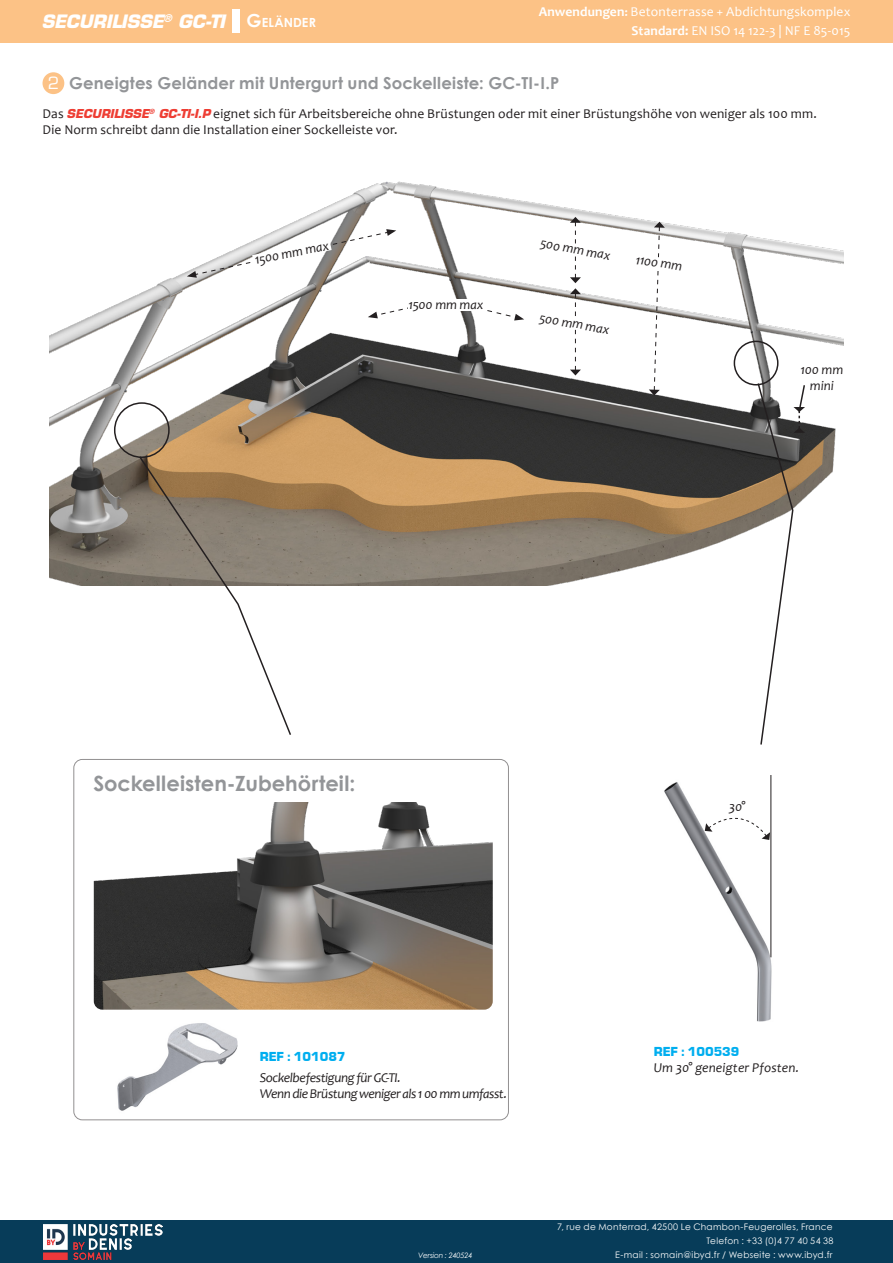
<style>
.page{position:relative;width:893px;height:1263px;background:#fff}
.page>*{position:absolute;margin:0;border:0;box-sizing:border-box;transform-origin:0 0}
.t1{font:700 21px "Century Gothic";color:#939598}
.t2{font:italic 700 18px "Eurostile LT Std";letter-spacing:-.01em;color:#fff}
.t3{font:700 16.5px "Century Gothic";letter-spacing:.01em;color:#939598}
.t4{font:16.5px "Eurostile";color:#fff}
.t5{font:13.5px "Candara";letter-spacing:.01em;color:#231f20}
.t6{font:italic 13.5px "Candara";letter-spacing:-.025em;color:#231f20}
.t7{font:13.5px/18.9px "Candara";letter-spacing:.01em;color:#fff;text-align:right}
.t8{font:italic 13.5px "Candara";letter-spacing:.01em;color:#231f20}
.t9{font:900 13.5px "Eurostile Becker";color:#00aeef}
.t10{font:italic 13.5px/16.2px "Candara";color:#231f20;text-align:center}
.t11{font:9px/13.8px "Century Gothic";letter-spacing:.03em;color:#fff;text-align:right}
.t12{font:italic 7.5px "Century Gothic";letter-spacing:-.025em;color:#fff}
.s1{font-family:"Century Gothic";font-style:normal}
.s2{font-family:"Century Gothic";font-style:normal;font-size:12.6px}
.s3{font-weight:700}
.s4{font-weight:700;font-size:12px}
.s5{font-family:"Eurostile LT Std";font-weight:700;font-style:italic;font-size:12px;color:#ee3e34}
</style>
<div class="page">
<div style="left:0;top:0;width:893px;height:43px;background:#fcc286"></div>
<div style="left:232px;top:9px;width:8px;height:24px;background:#fff"></div>
<div style="left:0;top:1220px;width:893px;height:43px;background:#073c59"></div>
<img style="left:43px;top:1225px;width:120px;height:34px">
<div style="left:43px;top:72px;width:21px;height:22px;background:#fcc286;border-radius:50%"></div>
<img style="left:50px;top:181px;width:793px;height:405px">
<svg style="left:187px;top:217px;width:434px;height:158px"></svg>
<div style="left:114px;top:402px;width:56px;height:56px;border:2px solid #231f20;border-radius:50%"></div>
<svg style="left:138px;top:455px;width:154px;height:280px"></svg>
<img style="left:664px;top:775px;width:108px;height:247px">
<svg style="left:705px;top:813px;width:65px;height:27px"></svg>
<hr style="left:771px;top:775px;width:1px;height:182px;background:#231f20">
<div style="left:734px;top:341px;width:44px;height:44px;border:2px solid #231f20;border-radius:50%"></div>
<svg style="left:756px;top:382px;width:50px;height:363px"></svg>
<svg style="left:633px;top:222px;width:52px;height:174px"></svg>
<img style="left:94px;top:802px;width:399px;height:208px">
<img style="left:117px;top:1023px;width:121px;height:88px">
<h2 class="t2" style="left:41px;top:10px;width:276px">SECURILISSE<sup>®</sup> GC-TI <span class="s1">G</span><span class="s2">ELÄNDER</span></h2>
<p class="t7" style="left:539px;top:2px;width:313px"><span class="s3">Anwendungen</span><span class="s4">:</span> Betonterrasse + Abdichtungskomplex<br><span class="s3">Standard:</span> EN ISO 14 122-3 | NF E 85-015</p>
<p class="t4" style="left:48px;top:73px;width:13px">2</p>
<p class="t3" style="left:69px;top:71px;width:492px">Geneigtes Geländer mit Untergurt und Sockelleiste: GC-TI-I.P</p>
<p class="t5" style="left:43px;top:105px;width:776px">Das <span class="s5">SECURILISSE</span><sup>®</sup> <span class="s5">GC-TI-I.P</span> eignet sich für Arbeitsbereiche ohne Brüstungen oder mit einer Brüstungshöhe von weniger als 100 mm.</p>
<p class="t5" style="left:43px;top:121px;width:357px">Die Norm schreibt dann die Installation einer Sockelleiste vor.</p>
<p class="t6" style="left:253px;top:251px;width:77px;rotate:-11deg">1500 mm max</p>
<p class="t6" style="left:408px;top:296px;width:77px">1500 mm max</p>
<p class="t6" style="left:542px;top:235px;width:72px;rotate:10deg">500 mm max</p>
<p class="t6" style="left:541px;top:309px;width:72px;rotate:10deg">500 mm max</p>
<p class="t6" style="left:637px;top:251px;width:49px;rotate:9deg">1100 mm</p>
<p class="t10" style="left:800px;top:361px;width:44px">100 mm mini</p>
<p class="t1" style="left:93px;top:767px;width:263px">Sockelleisten-Zubehörteil:</p>
<p class="t6" style="left:729px;top:798px;width:18px">30°</p>
<p class="t9" style="left:260px;top:1049px;width:87px">REF : 101087</p>
<p class="t6" style="left:260px;top:1069px;width:143px">Sockelbefestigung für GC-TI.</p>
<p class="t6" style="left:260px;top:1085px;width:249px">Wenn die Brüstung weniger als 1 00 mm umfasst.</p>
<p class="t9" style="left:654px;top:1044px;width:87px">REF : 100539</p>
<p class="t8" style="left:654px;top:1059px;width:147px">Um 30° geneigter Pfosten.</p>
<p class="t11" style="left:557px;top:1220px;width:278px">7, rue de Monterrad, 42500 Le Chambon-Feugerolles, France<br>Telefon : +33 (0)4 77 40 54 38</p>
<p class="t12" style="left:418px;top:1250px;width:56px">Version : 240524</p>
<p class="t11" style="left:615px;top:1248px;width:219px">E-mail : somain@ibyd.fr / Webseite : www.ibyd.fr</p>
</div>
